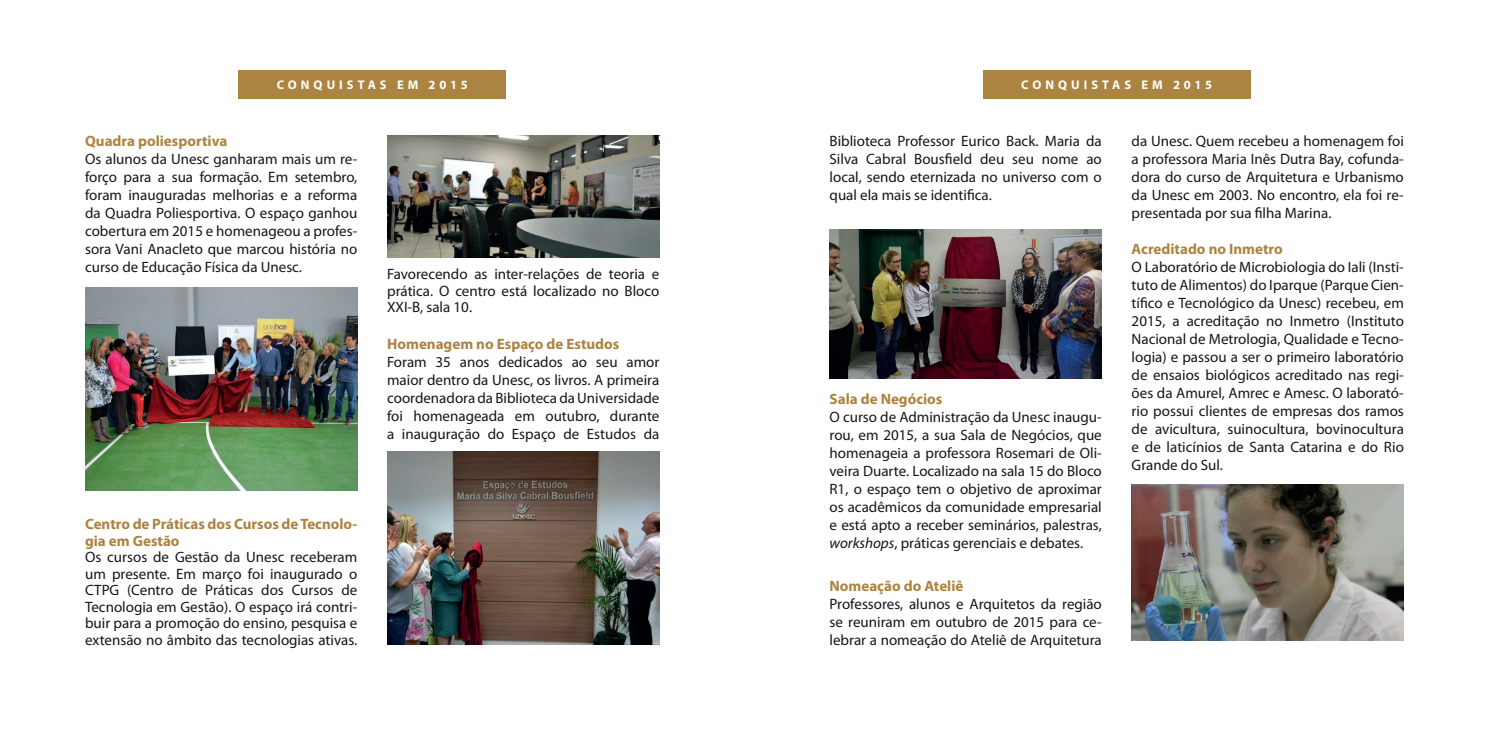
<style>
.page{position:relative;width:1489px;height:745px;background:#fff}
.page>*{position:absolute;margin:0;border:0;box-sizing:border-box;transform-origin:0 0}
.t1{font:15px/18px "Myriad Pro";color:#17151a;text-align:justify}
.t2{font:700 15px/16.5px "Myriad Pro";color:#ac8340}
.t3{font:700 12.6px "Myriad Pro";letter-spacing:.32em;color:#fff}
.s1{font-style:italic}
</style>
<div class="page">
<div style="left:239px;top:70px;width:267px;height:29px;background:#ac8441"></div>
<img style="left:85px;top:287px;width:272px;height:203px">
<div style="left:983px;top:70px;width:267px;height:29px;background:#ac8441"></div>
<img style="left:387px;top:135px;width:272px;height:122px">
<img style="left:387px;top:451px;width:272px;height:193px">
<img style="left:829px;top:229px;width:272px;height:149px">
<img style="left:1131px;top:484px;width:272px;height:155px">
<p class="t3" style="left:277px;top:77px;width:192px">CONQUISTAS EM 2015</p>
<p class="t2" style="left:85px;top:132px;width:144px">Quadra poliesportiva</p>
<p class="t1" style="left:85px;top:150px;width:274px">Os alunos da Unesc ganharam mais um re&shy;forço para a sua formação. Em setembro, foram inauguradas melhorias e a reforma da Quadra Poliesportiva. O espaço ganhou cobertura em 2015 e homenageou a profes&shy;sora Vani Anacleto que marcou história no curso de Educação Física da Unesc.</p>
<p class="t1" style="left:387px;top:266px;width:274px;line-height:16.5px">Favorecendo as inter-relações de teoria e prática. O centro está localizado no Bloco XXI-B, sala 10.</p>
<p class="t2" style="left:387px;top:334px;width:234px">Homenagem no Espaço de Estudos</p>
<p class="t1" style="left:387px;top:352px;width:274px">Foram 35 anos dedicados ao seu amor maior dentro da Unesc, os livros. A primeira coordenadora da Biblioteca da Universidade foi homenageada em outubro, durante a inauguração do Espaço de Estudos da</p>
<p class="t2" style="left:85px;top:515px;width:274px">Centro de Práticas dos Cursos de Tecnolo&shy;gia em Gestão</p>
<p class="t1" style="left:85px;top:548px;width:274px;line-height:16.5px">Os cursos de Gestão da Unesc receberam um presente. Em março foi inaugurado o CTPG (Centro de Práticas dos Cursos de Tecnologia em Gestão). O espaço irá contri&shy;buir para a promoção do ensino, pesquisa e extensão no âmbito das tecnologias ativas.</p>
<p class="t3" style="left:1021px;top:77px;width:192px">CONQUISTAS EM 2015</p>
<p class="t1" style="left:829px;top:132px;width:274px">Biblioteca Professor Eurico Back. Maria da Silva Cabral Bousfield deu seu nome ao local, sendo eternizada no universo com o qual ela mais se identifica.</p>
<p class="t2" style="left:829px;top:390px;width:114px">Sala de Negócios</p>
<p class="t1" style="left:829px;top:407px;width:274px">O curso de Administração da Unesc inaugu&shy;rou, em 2015, a sua Sala de Negócios, que homenageia a professora Rosemari de Oli&shy;veira Duarte. Localizado na sala 15 do Bloco R1, o espaço tem o objetivo de aproximar os acadêmicos da comunidade empresarial e está apto a receber seminários, palestras, <span class="s1">workshops</span>, práticas gerenciais e debates.</p>
<p class="t2" style="left:829px;top:576px;width:135px">Nomeação do Ateliê</p>
<p class="t1" style="left:829px;top:594px;width:274px">Professores, alunos e Arquitetos da região se reuniram em outubro de 2015 para ce&shy;lebrar a nomeação do Ateliê de Arquitetura</p>
<p class="t1" style="left:1131px;top:132px;width:274px">da Unesc. Quem recebeu a homenagem foi a professora Maria Inês Dutra Bay, cofunda&shy;dora do curso de Arquitetura e Urbanismo da Unesc em 2003. No encontro, ela foi re&shy;presentada por sua filha Marina.</p>
<p class="t2" style="left:1131px;top:240px;width:153px">Acreditado no Inmetro</p>
<p class="t1" style="left:1131px;top:257px;width:274px">O Laboratório de Microbiologia do Iali (Insti&shy;tuto de Alimentos) do Iparque (Parque Cien&shy;tífico e Tecnológico da Unesc) recebeu, em 2015, a acreditação no Inmetro (Instituto Nacional de Metrologia, Qualidade e Tecno&shy;logia) e passou a ser o primeiro laboratório de ensaios biológicos acreditado nas regi&shy;ões da Amurel, Amrec e Amesc. O laborató&shy;rio possui clientes de empresas dos ramos de avicultura, suinocultura, bovinocultura e de laticínios de Santa Catarina e do Rio Grande do Sul.</p>
</div>
